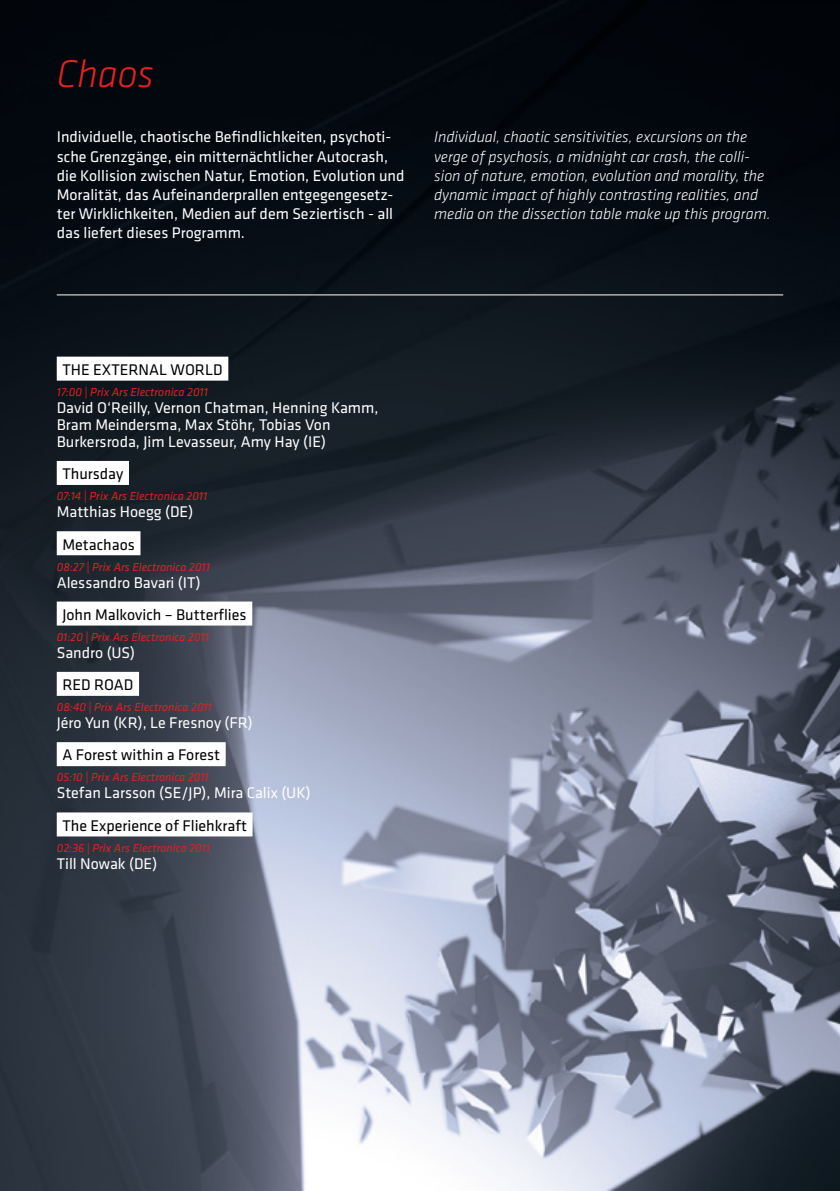
<style>
.page{position:relative;width:840px;height:1191px;background:#fff}
.page>*{position:absolute;margin:0;border:0;box-sizing:border-box;transform-origin:0 0}
.t1{font:italic 300 40px "Klavika";color:#e32120}
.t2{font:16px/19.2px "Klavika";color:#fff}
.t3{font:italic 300 16px/19.2px "Klavika";color:#fff}
.t4{font:16px "Klavika";color:#000}
.t5{font:italic 12px "Klavika";color:#e32120}
</style>
<div class="page">
<img style="left:0;top:0;width:839px;height:1191px">
<hr style="left:839px;top:0;width:1px;height:1191px;background:#9c9e9f">
<div style="left:57px;top:357px;width:171px;height:24px;background:#fff"></div>
<div style="left:57px;top:461px;width:72px;height:24px;background:#fff"></div>
<div style="left:57px;top:531px;width:83px;height:24px;background:#fff"></div>
<div style="left:57px;top:601px;width:195px;height:24px;background:#fff"></div>
<div style="left:57px;top:672px;width:82px;height:24px;background:#fff"></div>
<div style="left:57px;top:742px;width:168px;height:24px;background:#fff"></div>
<div style="left:57px;top:812px;width:195px;height:24px;background:#fff"></div>
<hr style="left:57px;top:294px;width:725px;height:1px;background:#fff">
<h1 class="t1" style="left:57px;top:52px;width:99px">Chaos</h1>
<p class="t2" style="left:57px;top:128px;width:349px">I ndividuelle, chaotische Befindlichkeiten, psychoti&shy;sche Grenzgänge, ein mitternächtlicher Autocrash, die Kollision zwischen Natur, Emotion, Evolution und Moralität, das Aufeinanderprallen entgegengesetz&shy;ter Wirklichkeiten, Medien auf dem Seziertisch - all das liefert dieses Programm.</p>
<p class="t3" style="left:434px;top:128px;width:337px">Individual, chaotic sensitivities, excursions on the verge of psychosis, a midnight car crash, the colli&shy;sion of nature, emotion, evolution and morality, the dynamic impact of highly contrasting realities, and media on the dissection table make up this program.</p>
<p class="t4" style="left:62px;top:361px;width:162px">THE EXTERNAL WORLD</p>
<p class="t5" style="left:57px;top:385px;width:153px">17:00 | Prix Ars Electronica 2011</p>
<p class="t2" style="left:57px;top:399px;width:323px;line-height:17px">David O‘Reilly, Vernon Chatman, Henning Kamm,<br>Bram Meindersma, Max Stöhr, Tobias Von<br>Burkersroda, Jim Levasseur, Amy Hay (I E)</p>
<p class="t4" style="left:62px;top:465px;width:62px">Thursday</p>
<p class="t5" style="left:57px;top:490px;width:152px">07:14 | Prix Ars Electronica 2011</p>
<p class="t2" style="left:57px;top:502px;width:138px">Matthias Hoegg (DE)</p>
<p class="t4" style="left:62px;top:535px;width:74px">Metachaos</p>
<p class="t5" style="left:57px;top:560px;width:154px">08:27 | Prix Ars Electronica 2011</p>
<p class="t2" style="left:57px;top:573px;width:145px">Alessandro Bavari (IT)</p>
<p class="t4" style="left:62px;top:606px;width:185px">John Malkovich – Butterflies</p>
<p class="t5" style="left:57px;top:630px;width:153px">01:20 | Prix Ars Electronica 2011</p>
<p class="t2" style="left:57px;top:643px;width:80px">Sandro (US)</p>
<p class="t4" style="left:62px;top:676px;width:72px">RED ROAD</p>
<p class="t5" style="left:57px;top:700px;width:156px">08:40 | Prix Ars Electronica 2011</p>
<p class="t2" style="left:57px;top:713px;width:197px">Jéro Yun (KR), Le Fresnoy (FR)</p>
<p class="t4" style="left:62px;top:746px;width:159px">A Forest within a Forest</p>
<p class="t5" style="left:57px;top:771px;width:153px">05:10 | Prix Ars Electronica 2011</p>
<p class="t2" style="left:57px;top:784px;width:255px">Stefan Larsson (SE/JP), Mira Calix (UK)</p>
<p class="t4" style="left:62px;top:816px;width:186px">The Experience of Fliehkraft</p>
<p class="t5" style="left:57px;top:841px;width:155px">02:36 | Prix Ars Electronica 2011</p>
<p class="t2" style="left:57px;top:854px;width:102px">Till Nowak (DE)</p>
</div>
